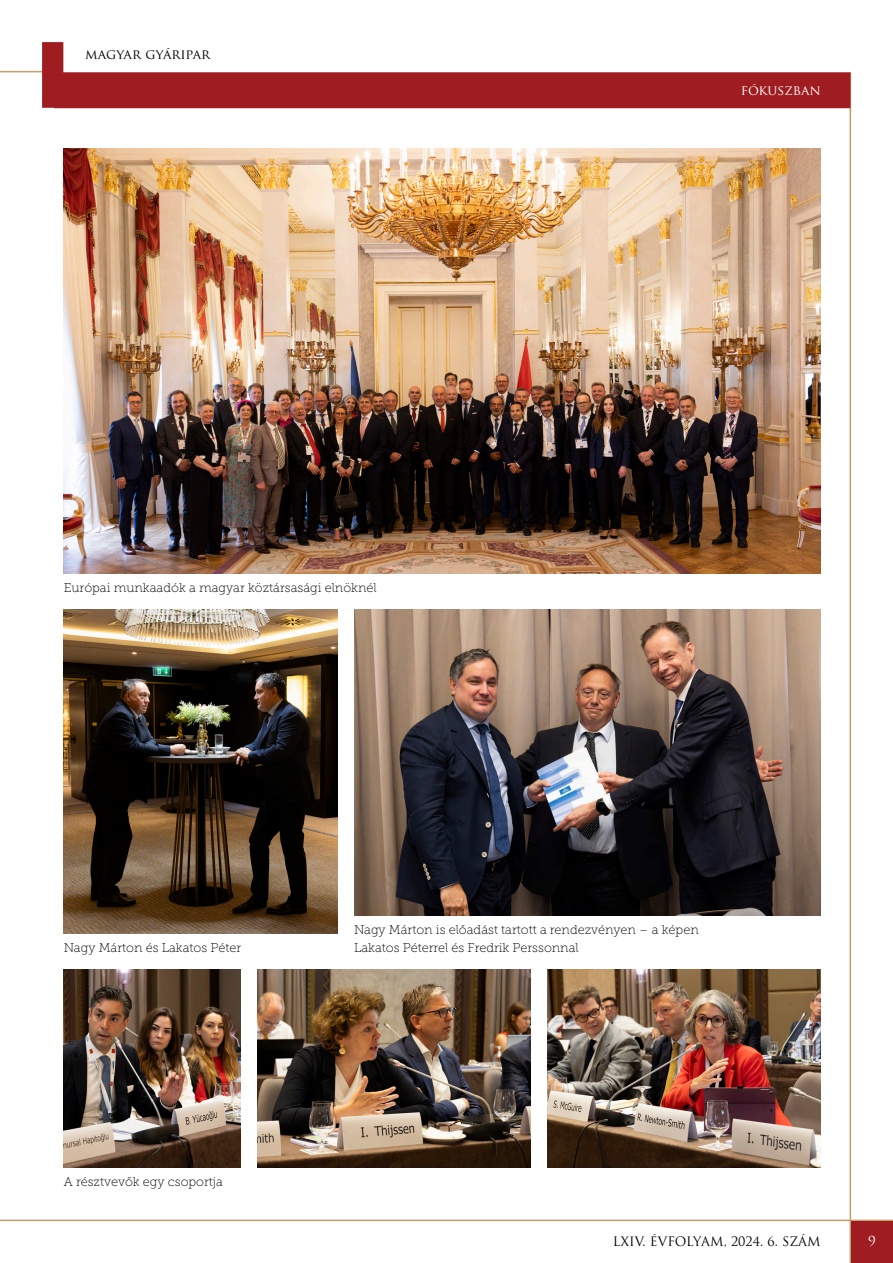
<style>
.page{position:relative;width:893px;height:1263px;background:#fff}
.page>*{position:absolute;margin:0;border:0;box-sizing:border-box;transform-origin:0 0}
.t1{font:13.5px "Trajan Pro";color:#000}
.t2{font:13.5px "Trajan Pro";color:#fff}
.képaláírás{font:12.75px/18px "Museo Slab 100";color:#000}
.t3{font:12.75px "Trajan Pro";color:#000}
</style>
<div class="page">
<hr style="left:0;top:71px;width:42px;height:1px;background:#c69c6c">
<hr style="left:0;top:1219px;width:893px;height:2px;background:#c69c6c">
<hr style="left:850px;top:72px;width:1px;height:1191px;background:#c69c6c">
<svg style="left:42px;top:42px;width:808px;height:66px;fill:#9f1c21"></svg>
<div style="left:851px;top:1221px;width:42px;height:42px;background:#9f1c21"></div>
<img style="left:64px;top:149px;width:757px;height:424px">
<img style="left:354px;top:609px;width:467px;height:306px">
<img style="left:64px;top:609px;width:273px;height:324px">
<img style="left:547px;top:969px;width:274px;height:198px">
<img style="left:257px;top:969px;width:273px;height:198px">
<img style="left:64px;top:969px;width:176px;height:198px">
<p class="t1" style="left:85px;top:46px;width:127px">magyar gyáripar</p>
<p class="t2" style="left:741px;top:82px;width:81px">fókuszban</p>
<p class="képaláírás" style="left:64px;top:578px;width:314px">Európai munkaadók a magyar köztársasági elnöknél</p>
<p class="képaláírás" style="left:64px;top:938px;width:179px">Nagy Márton és Lakatos Péter</p>
<p class="képaláírás" style="left:64px;top:1172px;width:161px">A résztvevők egy csoportja</p>
<p class="képaláírás" style="left:354px;top:920px;width:346px">Nagy Márton is előadást tartott a rendezvényen – a képen<br>Lakatos Péterrel és Fredrik Perssonnal</p>
<p class="t3" style="left:613px;top:1233px;width:209px">LXIV. ÉVFOLYAM, 2024. 6. SZÁM</p>
<p class="t2" style="left:868px;top:1233px;width:9px">9</p>
</div>
